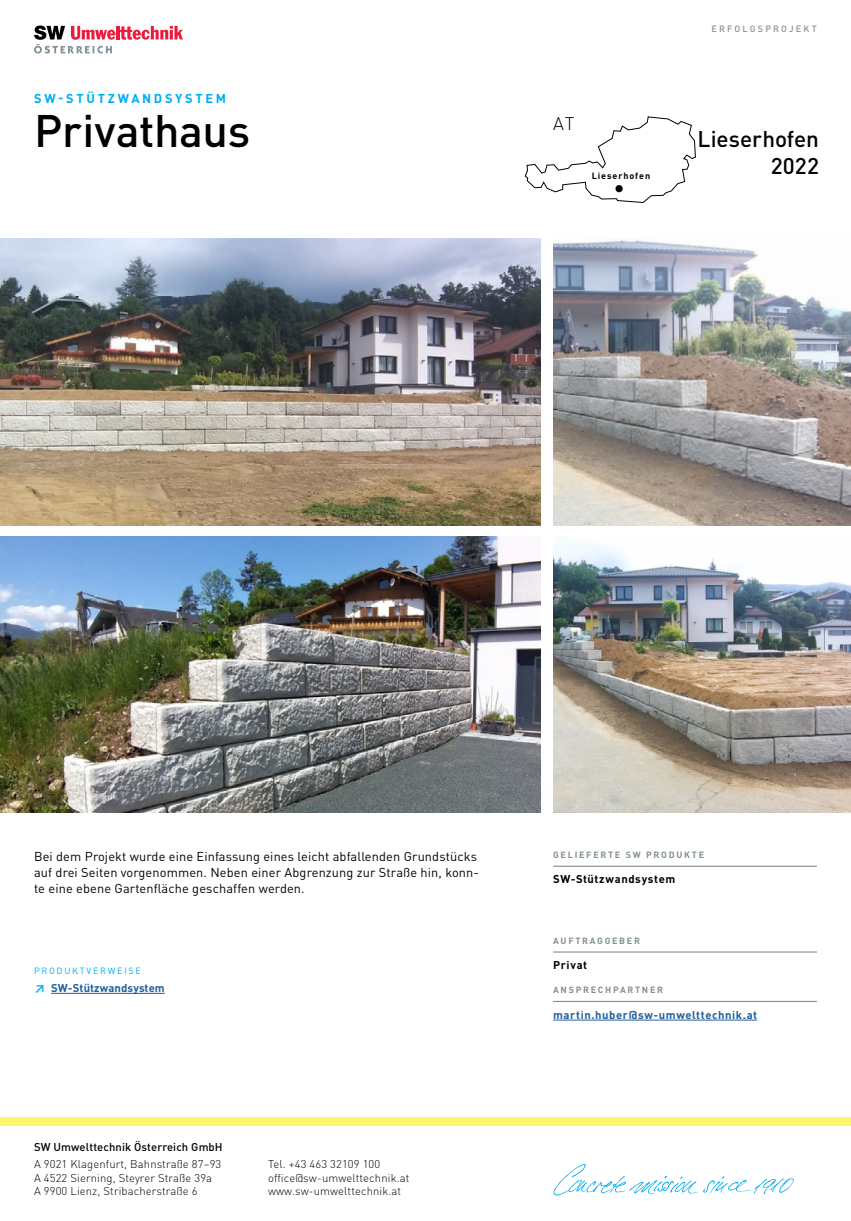
<style>
.page{position:relative;width:851px;height:1221px;background:#fff}
.page>*{position:absolute;margin:0;border:0;box-sizing:border-box;transform-origin:0 0}
.t1{font:500 45px "DIN Pro";letter-spacing:-.005em;color:#000}
.t2{font:500 22.5px/27px "DIN Pro";color:#000;text-align:right}
.t3{font:300 18px "DIN Pro";color:#000}
.t4{font:12.75px/16.2px "DIN Pro";letter-spacing:.01em;color:#000}
.t5{font:700 12.75px "DIN Pro";letter-spacing:.215em;color:#00aeef}
.t6{font:300 11.25px/13.5px "DIN Pro";letter-spacing:.01em;color:#000}
.t7{font:700 11.25px "DIN Pro";letter-spacing:.045em;color:#215e9e}
.t8{font:500 11.25px "DIN Pro";letter-spacing:.01em;color:#000}
.t9{font:700 11.25px "DIN Pro";letter-spacing:.055em;color:#000}
.t10{font:700 11.25px "DIN Pro";letter-spacing:.01em;color:#215e9e}
.t11{font:700 9px "DIN Pro";letter-spacing:.19em;color:#839097}
.t12{font:9px "DIN Pro";letter-spacing:.19em;color:#00aeef}
.t13{font:500 9px "DIN Pro";letter-spacing:.24em;color:#839097}
.t14{font:700 9px "DIN Pro";letter-spacing:.1em;color:#000}
.s1{color:#00aeef}
</style>
<div class="page">
<img style="left:553px;top:542px;width:297px;height:270px">
<img style="left:0;top:238px;width:540px;height:287px">
<img style="left:553px;top:239px;width:297px;height:286px">
<img style="left:0;top:536px;width:540px;height:276px">
<svg style="left:34px;top:26px;width:149px;height:28px"></svg>
<svg style="left:524px;top:116px;width:172px;height:87px"></svg>
<div style="left:0;top:1117px;width:850px;height:8px;background:#fff56d"></div>
<svg style="left:553px;top:1164px;width:240px;height:31px"></svg>
<hr style="left:51px;top:993px;width:114px;height:1px;background:#215e9e">
<hr style="left:553px;top:865px;width:263px;height:1px;background:#839097">
<hr style="left:553px;top:951px;width:263px;height:1px;background:#839097">
<hr style="left:553px;top:1000px;width:263px;height:1px;background:#839097">
<hr style="left:553px;top:1019px;width:204px;height:1px;background:#215e9e">
<div style="left:615px;top:185px;width:7px;height:7px;background:#000;border-radius:50%"></div>
<p class="t5" style="left:34px;top:90px;width:193px">SW-STÜTZWANDSYSTEM</p>
<h1 class="t1" style="left:34px;top:100px;width:218px">Privathaus</h1>
<h3 class="t3" style="left:553px;top:111px;width:23px">AT</h3>
<p class="t14" style="left:591px;top:170px;width:60px">Lieserhofen</p>
<p class="t13" style="left:711px;top:23px;width:107px">ERFOLGSPROJEKT</p>
<h2 class="t2" style="left:697px;top:124px;width:123px">Lieserhofen<br>2022</h2>
<p class="t4" style="left:34px;top:847px;width:446px">Bei dem Projekt wurde eine Einfassung eines leicht abfallenden Grundstücks auf drei Seiten vorgenommen. Neben einer Abgrenzung zur Straße hin, konn&shy;te eine ebene Gartenfläche geschaffen werden.</p>
<p class="t12" style="left:34px;top:964px;width:108px">PRODUKTVERWEISE</p>
<p class="t10" style="left:34px;top:980px;width:132px"><span class="s1">↗</span> SW-Stützwandsystem</p>
<p class="t8" style="left:34px;top:1138px;width:190px">SW Umwelttechnik Österreich GmbH</p>
<p class="t6" style="left:34px;top:1157px;width:189px">A 9021 Klagenfurt, Bahnstraße 87–93<br>A 4522 Sierning, Steyrer Straße 39a<br>A 9900 Lienz, Stribacherstraße 6</p>
<p class="t6" style="left:268px;top:1157px;width:143px">Tel. +43 463 32109 100 office@sw-umwelttechnik.at www.sw-umwelttechnik.at</p>
<p class="t11" style="left:553px;top:848px;width:152px">GELIEFERTE SW PRODUKTE</p>
<p class="t9" style="left:553px;top:871px;width:124px">SW-Stützwandsystem</p>
<p class="t11" style="left:553px;top:934px;width:88px">AUFTRAGGEBER</p>
<p class="t9" style="left:553px;top:957px;width:36px">Privat</p>
<p class="t11" style="left:553px;top:983px;width:111px">ANSPRECHPARTNER</p>
<p class="t7" style="left:553px;top:1006px;width:205px">martin.huber@sw-umwelttechnik.at</p>
</div>
